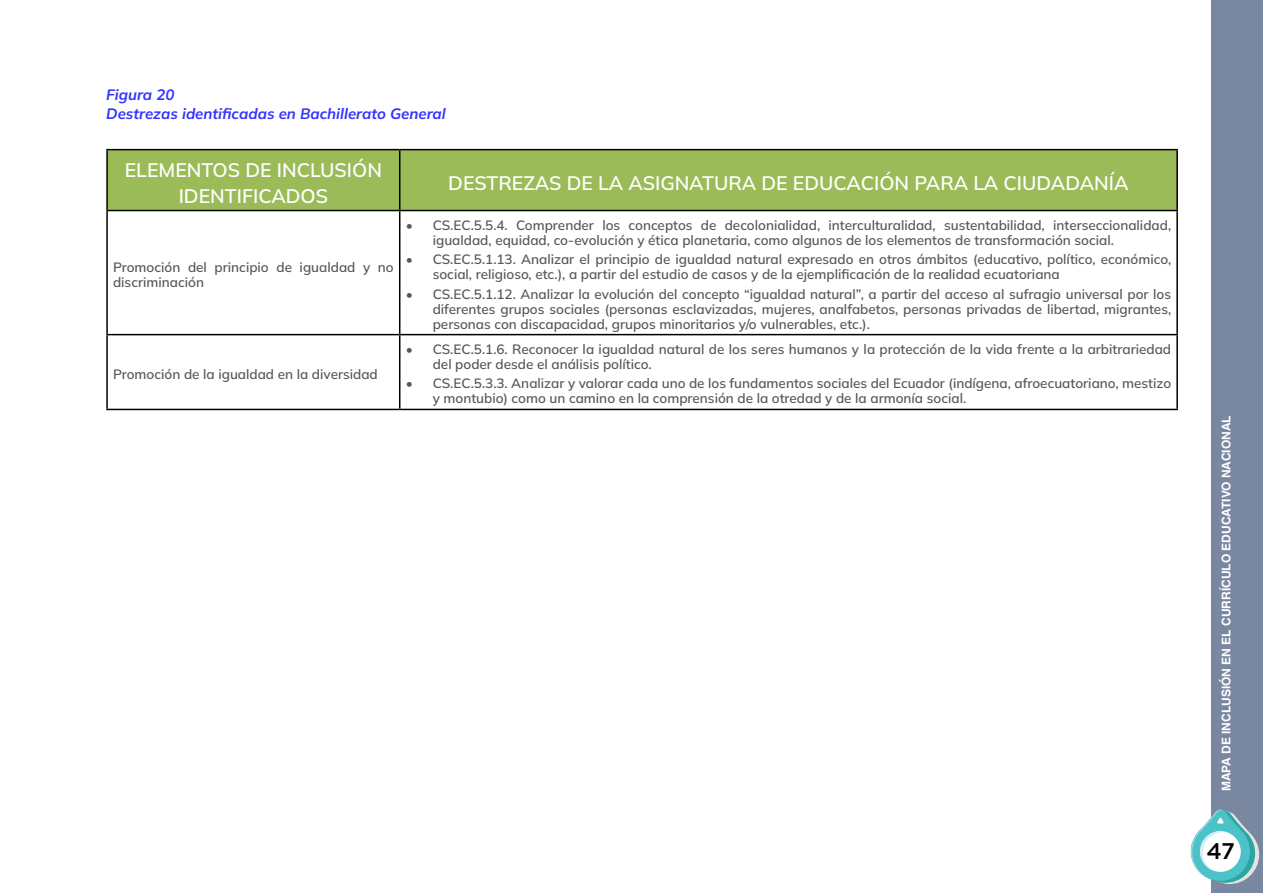
<style>
.page{position:relative;width:1263px;height:893px;background:#fff}
.page>*{position:absolute;margin:0;border:0;box-sizing:border-box;transform-origin:0 0}
.t1{font:500 22.5px "Gotham";color:#000}
.t2{font:600 19.5px/25.5px "Mulish";color:#fff;text-align:center}
.t3{font:italic 200 15px/19.2px "Mulish";color:#33f}
.t4{font:600 13.5px/15px "Mulish";color:#58595b}
.t5{font:700 12px "Helvetica";color:#fff}
</style>
<div class="page">
<div style="left:1212px;top:0;width:51px;height:893px;background:#7987a1"></div>
<svg style="left:1190px;top:809px;width:69px;height:76px"></svg>
<div style="left:108px;top:150px;width:1068px;height:60px;background:#9bbb59"></div>
<hr style="left:106px;top:211px;width:2px;height:123px;background:#000">
<hr style="left:399px;top:211px;width:1px;height:123px;background:#000">
<hr style="left:1176px;top:211px;width:2px;height:123px;background:#000">
<hr style="left:106px;top:334px;width:294px;height:1px;background:#000">
<hr style="left:106px;top:335px;width:2px;height:74px;background:#000">
<hr style="left:400px;top:334px;width:778px;height:1px;background:#000">
<hr style="left:399px;top:335px;width:1px;height:74px;background:#000">
<hr style="left:1176px;top:335px;width:2px;height:74px;background:#000">
<hr style="left:106px;top:409px;width:294px;height:1px;background:#000">
<hr style="left:400px;top:409px;width:778px;height:1px;background:#000">
<hr style="left:106px;top:149px;width:294px;height:1px;background:#000">
<hr style="left:106px;top:150px;width:2px;height:60px;background:#000">
<hr style="left:106px;top:210px;width:294px;height:1px;background:#000">
<hr style="left:400px;top:149px;width:778px;height:1px;background:#000">
<hr style="left:399px;top:150px;width:1px;height:60px;background:#000">
<hr style="left:1176px;top:150px;width:2px;height:60px;background:#000">
<hr style="left:400px;top:210px;width:778px;height:1px;background:#000">
<p class="t3" style="left:106px;top:85px;width:341px">Figura 20<br>Destrezas identificadas en Bachillerato General</p>
<h2 class="t2" style="left:125px;top:157px;width:259px">ELEMENTOS DE INCLUSIÓN<br>IDENTIFICADOS</h2>
<h2 class="t2" style="left:448px;top:170px;width:682px">DESTREZAS DE LA ASIGNATURA DE EDUCACIÓN PARA LA CIUDADANÍA</h2>
<p class="t4" style="left:113px;top:259px;width:282px">Promoción del principio de igualdad y no discriminación</p>
<p class="t4" style="left:113px;top:366px;width:266px">Promoción de la igualdad en la diversidad</p>
<p class="t4" style="left:433px;top:217px;width:740px;text-indent:-27px">• CS.EC.5.5.4. Comprender los conceptos de decolonialidad, interculturalidad, sustentabilidad, interseccionalidad, igualdad, equidad, co-evolución y ética planetaria, como algunos de los elementos de transformación social.</p>
<p class="t4" style="left:433px;top:252px;width:740px;text-indent:-27px">• CS.EC.5.1.13. Analizar el principio de igualdad natural expresado en otros ámbitos (educativo, político, económico, social, religioso, etc.), a partir del estudio de casos y de la ejemplificación de la realidad ecuatoriana</p>
<p class="t4" style="left:433px;top:286px;width:740px;text-align:justify;text-indent:-27px">• CS.EC.5.1.12. Analizar la evolución del concepto “igualdad natural”, a partir del acceso al sufragio universal por los diferentes grupos sociales (personas esclavizadas, mujeres, analfabetos, personas privadas de libertad, migrantes, personas con discapacidad, grupos minoritarios y/o vulnerables, etc.).</p>
<p class="t4" style="left:433px;top:341px;width:740px;text-indent:-27px">• CS.EC.5.1.6. Reconocer la igualdad natural de los seres humanos y la protección de la vida frente a la arbitrariedad del poder desde el análisis político.</p>
<p class="t4" style="left:433px;top:376px;width:740px;text-indent:-27px">• CS.EC.5.3.3. Analizar y valorar cada uno de los fundamentos sociales del Ecuador (indígena, afroecuatoriano, mestizo y montubio) como un camino en la comprensión de la otredad y de la armonía social.</p>
<p class="t5" style="left:1219px;top:791px;width:377px;rotate:-90deg">MAPA DE INCLUSIÓN EN EL CURRÍCULO EDUCATIVO NACIONAL</p>
<h1 class="t1" style="left:1206px;top:838px;width:30px">47</h1>
</div>
